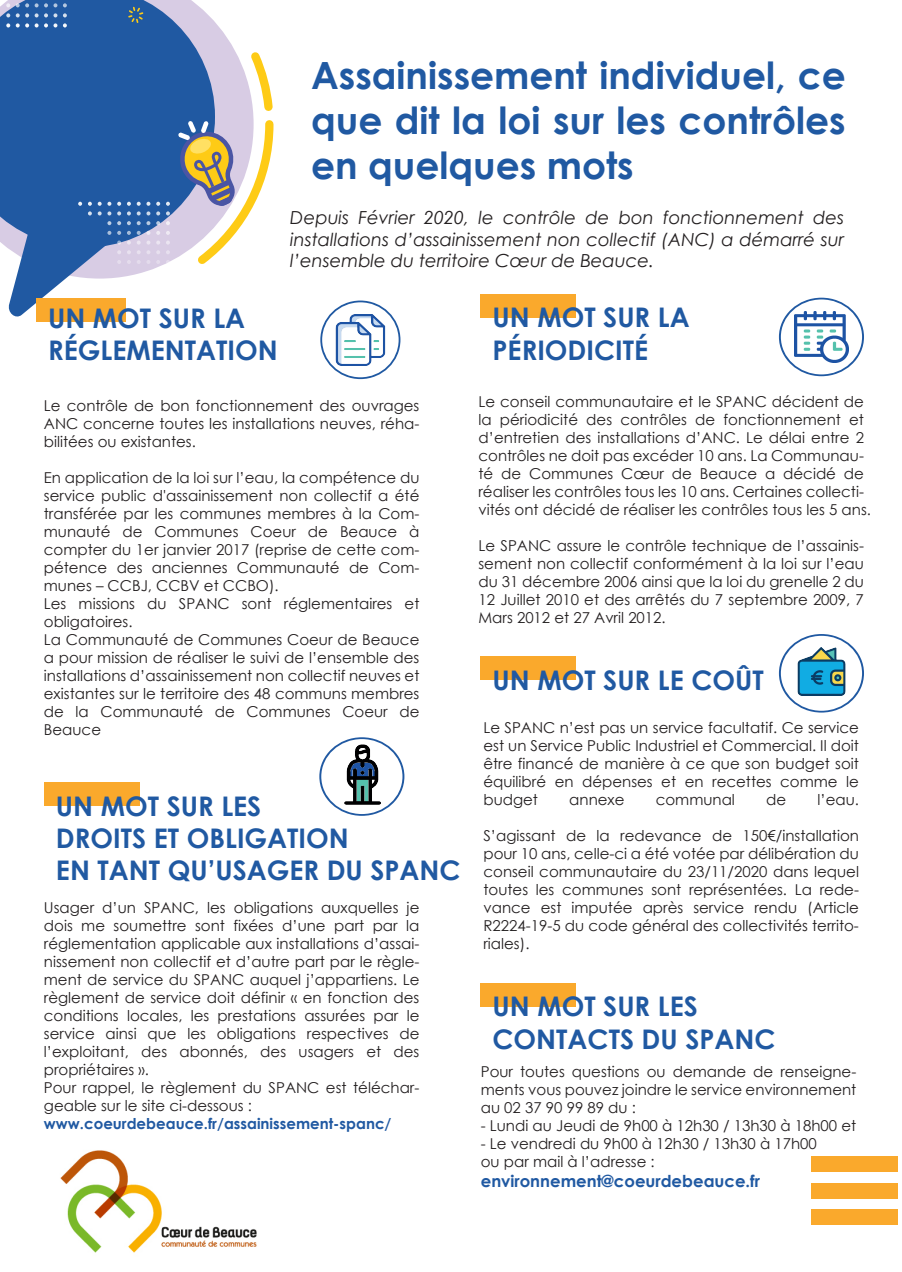
<style>
.page{position:relative;width:902px;height:1272px;background:#fff}
.page>*{position:absolute;margin:0;border:0;box-sizing:border-box;transform-origin:0 0}
.t1{font:700 37.5px/45px "Century Gothic";color:#2059a2;text-align:justify}
.t2{font:700 27px/32.4px "Century Gothic";color:#2059a2}
.t3{font:italic 18px/21.6px "Century Gothic";color:#231f20;text-align:justify}
.t4{font:700 16.5px "Century Gothic";color:#2059a2}
.t5{font:15px/18px "Century Gothic";color:#231f20;text-align:justify}
.t6{font:700 15px "Century Gothic";color:#2059a2}
</style>
<div class="page">
<div style="left:811px;top:1155px;width:86px;height:16px;background:#faa92c"></div>
<div style="left:811px;top:1182px;width:86px;height:16px;background:#faa92c"></div>
<div style="left:811px;top:1209px;width:86px;height:16px;background:#faa92c"></div>
<svg style="left:320px;top:300px;width:80px;height:79px"></svg>
<img style="left:333px;top:314px;width:54px;height:51px">
<svg style="left:6px;top:22px;width:226px;height:254px;fill:#dbd0e6"></svg>
<svg style="left:0;top:0;width:215px;height:247px;background:#2d61a7"></svg>
<svg style="left:128px;top:7px;width:15px;height:16px"></svg>
<svg style="left:63px;top:3px;width:4px;height:4px"></svg>
<svg style="left:63px;top:13px;width:4px;height:4px"></svg>
<svg style="left:63px;top:23px;width:4px;height:4px"></svg>
<svg style="left:35px;top:3px;width:22px;height:4px"></svg>
<svg style="left:35px;top:13px;width:22px;height:4px"></svg>
<svg style="left:35px;top:23px;width:22px;height:4px"></svg>
<svg style="left:16px;top:3px;width:13px;height:4px"></svg>
<svg style="left:16px;top:13px;width:13px;height:4px"></svg>
<svg style="left:16px;top:23px;width:13px;height:4px"></svg>
<svg style="left:6px;top:3px;width:4px;height:4px"></svg>
<svg style="left:6px;top:13px;width:4px;height:4px"></svg>
<svg style="left:6px;top:23px;width:4px;height:4px"></svg>
<svg style="left:78px;top:202px;width:4px;height:4px"></svg>
<svg style="left:88px;top:202px;width:4px;height:13px"></svg>
<svg style="left:98px;top:202px;width:13px;height:13px"></svg>
<svg style="left:117px;top:202px;width:4px;height:13px"></svg>
<svg style="left:127px;top:202px;width:4px;height:13px"></svg>
<svg style="left:137px;top:202px;width:13px;height:13px"></svg>
<svg style="left:156px;top:202px;width:4px;height:13px"></svg>
<svg style="left:166px;top:202px;width:4px;height:13px"></svg>
<svg style="left:137px;top:221px;width:13px;height:4px"></svg>
<svg style="left:156px;top:221px;width:4px;height:4px"></svg>
<svg style="left:166px;top:221px;width:4px;height:4px"></svg>
<svg style="left:137px;top:231px;width:13px;height:23px"></svg>
<svg style="left:156px;top:231px;width:4px;height:23px"></svg>
<svg style="left:166px;top:231px;width:4px;height:23px"></svg>
<svg style="left:7px;top:221px;width:124px;height:96px"></svg>
<svg style="left:137px;top:260px;width:13px;height:4px"></svg>
<svg style="left:156px;top:260px;width:4px;height:4px"></svg>
<svg style="left:166px;top:260px;width:4px;height:4px"></svg>
<svg style="left:178px;top:45px;width:96px;height:226px"></svg>
<img style="left:60px;top:1150px;width:197px;height:103px">
<div style="left:36px;top:298px;width:90px;height:24px;background:#faa92c"></div>
<div style="left:480px;top:294px;width:96px;height:23px;background:#faa92c"></div>
<svg style="left:778px;top:298px;width:85px;height:78px"></svg>
<img style="left:794px;top:311px;width:54px;height:52px">
<svg style="left:778px;top:634px;width:85px;height:78px"></svg>
<div style="left:480px;top:656px;width:96px;height:24px;background:#faa92c"></div>
<div style="left:44px;top:782px;width:95px;height:23px;background:#faa92c"></div>
<div style="left:480px;top:982px;width:96px;height:24px;background:#faa92c"></div>
<svg style="left:319px;top:737px;width:85px;height:78px"></svg>
<h1 class="t1" style="left:311px;top:51px;width:536px">Assainissement individuel, ce que dit la loi sur les contrôles en quelques mots</h1>
<p class="t3" style="left:290px;top:206px;width:555px">Depuis Février 2020, le contrôle de bon fonctionnement des installations d’assainissement non collectif (ANC) a démarré sur l’ensemble du territoire Cœur de Beauce.</p>
<h2 class="t2" style="left:48px;top:301px;width:231px">UN MOT SUR LA<br>RÉGLEMENTATION</h2>
<h2 class="t2" style="left:492px;top:300px;width:199px">UN MOT SUR LA<br>PÉRIODICITÉ</h2>
<p class="t5" style="left:44px;top:396px;width:377px">Le contrôle de bon fonctionnement des ouvrages ANC concerne toutes les installations neuves, réha&shy;bilitées ou existantes.</p>
<p class="t5" style="left:44px;top:468px;width:377px;text-align:left">En application de la loi sur l’eau, la compétence du service public d'assainissement non collectif a été transférée par les communes membres à la Com&shy;munauté de Communes Coeur de Beauce à compter du 1er janvier 2017 (reprise de cette com&shy;pétence des anciennes Communauté de Com&shy;munes – CCBJ, CCBV et CCBO).<br>Les missions du SPANC sont réglementaires et obligatoires.<br>La Communauté de Communes Coeur de Beauce a pour mission de réaliser le suivi de l’ensemble des installations d’assainissement non collectif neuves et existantes sur le territoire des 48 communs membres de la Communauté de Communes Coeur de Beauce</p>
<p class="t5" style="left:478px;top:392px;width:394px;text-align:left">Le conseil communautaire et le SPANC décident de la périodicité des contrôles de fonctionnement et d’entretien des installations d’ANC. Le délai entre 2 contrôles ne doit pas excéder 10 ans. La Communau&shy;té de Communes Cœur de Beauce a décidé de réaliser les contrôles tous les 10 ans. Certaines collecti&shy;vités ont décidé de réaliser les contrôles tous les 5 ans.</p>
<p class="t5" style="left:478px;top:536px;width:387px">Le SPANC assure le contrôle technique de l’assainis&shy;sement non collectif conformément à la loi sur l’eau du 31 décembre 2006 ainsi que la loi du grenelle 2 du 12 Juillet 2010 et des arrêtés du 7 septembre 2009, 7<br>Mars 2012 et 27 Avril 2012.</p>
<h2 class="t2" style="left:492px;top:662px;width:273px">UN MOT SUR LE COÛT</h2>
<p class="t5" style="left:483px;top:718px;width:377px">Le SPANC n’est pas un service facultatif. Ce service est un Service Public Industriel et Commercial. Il doit être financé de manière à ce que son budget soit équilibré en dépenses et en recettes comme le budget</p>
<p class="t5" style="left:569px;top:790px;width:57px">annexe</p>
<p class="t5" style="left:655px;top:790px;width:81px">communal</p>
<p class="t5" style="left:766px;top:790px;width:22px">de</p>
<p class="t5" style="left:817px;top:790px;width:43px">l’eau.</p>
<p class="t5" style="left:483px;top:826px;width:377px">S’agissant de la redevance de 150€/installation pour 10 ans, celle-ci a été votée par délibération du conseil communautaire du 23/11/2020 dans lequel toutes les communes sont représentées. La rede&shy;vance est imputée après service rendu (Article R2224-19-5 du code général des collectivités territo&shy;riales).</p>
<h2 class="t2" style="left:56px;top:788px;width:406px">UN MOT SUR LES<br>DROITS ET OBLIGATION<br>EN TANT QU’USAGER DU SPANC</h2>
<p class="t5" style="left:44px;top:898px;width:377px;text-align:left">Usager d’un SPANC, les obligations auxquelles je dois me soumettre sont fixées d’une part par la réglementation applicable aux installations d’assai&shy;nissement non collectif et d’autre part par le règle&shy;ment de service du SPANC auquel j’appartiens. Le règlement de service doit définir « en fonction des conditions locales, les prestations assurées par le service ainsi que les obligations respectives de l’exploitant, des abonnés, des usagers et des propriétaires ».<br>Pour rappel, le règlement du SPANC est téléchar&shy;geable sur le site ci-dessous :</p>
<p class="t6" style="left:44px;top:1111px;width:349px">www.coeurdebeauce.fr/assainissement-spanc/</p>
<h2 class="t2" style="left:492px;top:989px;width:284px">UN MOT SUR LES<br>CONTACTS DU SPANC</h2>
<p class="t5" style="left:480px;top:1062px;width:377px">Pour toutes questions ou demande de renseigne&shy;ments vous pouvez joindre le service environnement au 02 37 90 99 89 du :</p>
<p class="t5" style="left:480px;top:1116px;width:377px">- Lundi au Jeudi de 9h00 à 12h30 / 13h30 à 18h00 et</p>
<p class="t5" style="left:480px;top:1134px;width:337px">- Le vendredi du 9h00 à 12h30 / 13h30 à 17h00 ou par mail à l’adresse :</p>
<p class="t4" style="left:480px;top:1168px;width:281px">environnement@coeurdebeauce.fr</p>
</div>
